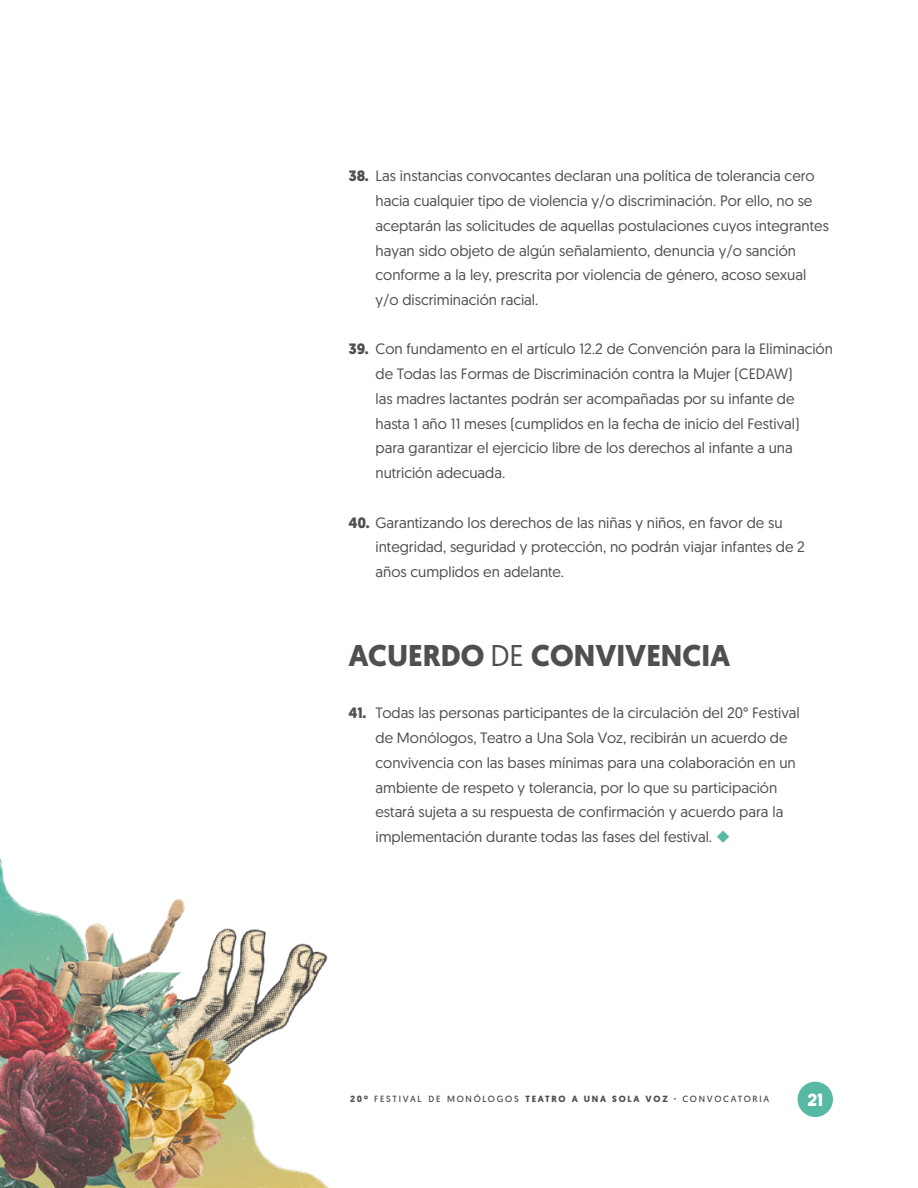
<style>
.page{position:relative;width:918px;height:1188px;background:#fff}
.page>*{position:absolute;margin:0;border:0;box-sizing:border-box;transform-origin:0 0}
.t1{font:700 30px "Geomanist";color:#4f4f4f}
.t2{font:15px/24.8px "Geomanist";color:#4f4f4f}
.t3{font:700 15px "Dazzle Unicase";color:#fff}
.t4{font:9px "Geomanist";letter-spacing:.19em;color:#4f4f4f}
.s1{font-weight:700}
.s2{font-weight:400}
.s3{color:#57b8a3}
</style>
<div class="page">
<img style="left:0;top:858px;width:833px;height:330px">
<div style="left:798px;top:1082px;width:35px;height:35px;background:#57b8a3;border-radius:50%"></div>
<p class="t2" style="left:376px;top:163px;width:455px;text-indent:-27px"><span class="s1">38.</span> Las instancias convocantes declaran una política de tolerancia cero hacia cualquier tipo de violencia y/o discriminación. Por ello, no se aceptarán las solicitudes de aquellas postulaciones cuyos integrantes hayan sido objeto de algún señalamiento, denuncia y/o sanción conforme a la ley, prescrita por violencia de género, acoso sexual y/o discriminación racial.</p>
<p class="t2" style="left:376px;top:336px;width:459px;text-indent:-27px"><span class="s1">39.</span> Con fundamento en el artículo 12.2 de Convención para la Eliminación de Todas las Formas de Discriminación contra la Mujer (CEDAW)<br>las madres lactantes podrán ser acompañadas por su infante de<br>hasta 1 año 11 meses (cumplidos en la fecha de inicio del Festival)<br>para garantizar el ejercicio libre de los derechos al infante a una nutrición adecuada.</p>
<p class="t2" style="left:376px;top:510px;width:431px;text-indent:-27px"><span class="s1">40.</span> Garantizando los derechos de las niñas y niños, en favor de su integridad, seguridad y protección, no podrán viajar infantes de 2 años cumplidos en adelante.</p>
<h1 class="t1" style="left:349px;top:635px;width:383px">ACUERDO <span class="s2">DE</span> CONVIVENCIA</h1>
<p class="t2" style="left:376px;top:700px;width:426px;text-indent:-27px"><span class="s1">41.</span> Todas las personas participantes de la circulación del 20° Festival de Monólogos, Teatro a Una Sola Voz, recibirán un acuerdo de convivencia con las bases mínimas para una colaboración en un ambiente de respeto y tolerancia, por lo que su participación estará sujeta a su respuesta de confirmación y acuerdo para la implementación durante todas las fases del festival. <span class="s3">◆</span></p>
<p class="t4" style="left:350px;top:1093px;width:421px"><span class="s1">20º</span> FESTIVAL DE MONÓLOGOS <span class="s1">TEATRO A UNA SOLA VOZ ·</span> CONVOCATORIA</p>
<p class="t3" style="left:807px;top:1088px;width:17px">21</p>
</div>
